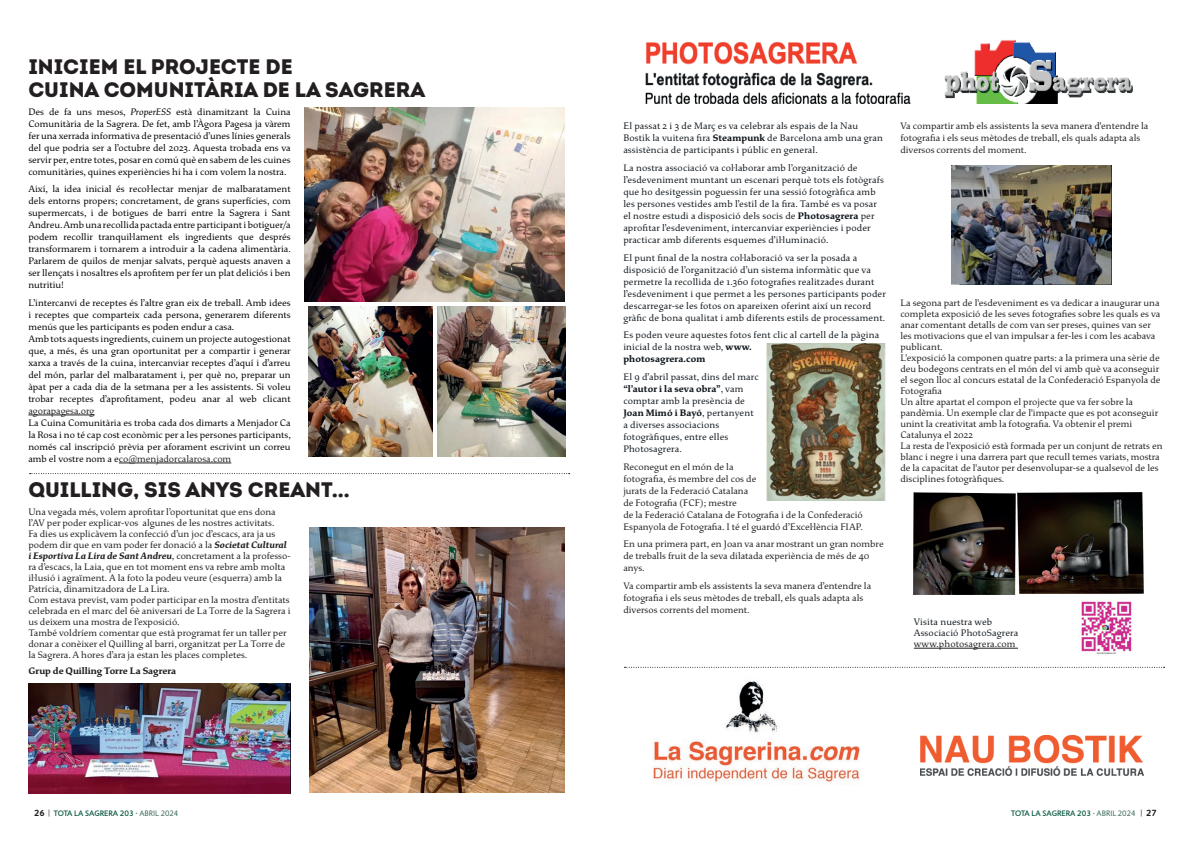
<style>
.page{position:relative;width:1191px;height:842px;background:#fff}
.page>*{position:absolute;margin:0;border:0;box-sizing:border-box;transform-origin:0 0}
.t1{font:21px/23.1px "Intro Black Caps";color:#231f20}
.t2{font:10px/11px "Study";color:#231f20}
.t3{font:10px/12px "Study";color:#000;text-align:justify}
.t4{font:10px/12px "Study";letter-spacing:.01em;color:#11181e}
.t5{font:700 10px "Study";color:#231f20}
.t6{font:500 8px "Jigsaw";color:#095842}
.s1{font-style:italic}
.s2{color:#231f20}
.s3{font-weight:700;font-style:italic}
.s4{font-weight:700}
.s5{font-weight:700;font-size:9px;color:#231f20}
.s6{font-weight:300;font-size:8.5px;color:#231f20}
.s7{font-weight:700;color:#3e6d5b}
.s8{font-weight:400;color:#3e6d5b}
</style>
<div class="page">
<img style="left:645px;top:39px;width:488px;height:65px">
<hr style="left:914px;top:648px;width:104px;height:1px;background:#231f20">
<hr style="left:28px;top:415px;width:66px;height:1px;background:#231f20">
<hr style="left:119px;top:463px;width:112px;height:1px;background:#231f20">
<img style="left:652px;top:681px;width:208px;height:104px">
<img style="left:921px;top:735px;width:222px;height:40px">
<img style="left:28px;top:683px;width:263px;height:111px">
<img style="left:766px;top:343px;width:119px;height:157px">
<img style="left:952px;top:165px;width:159px;height:119px">
<img style="left:1017px;top:493px;width:126px;height:101px">
<img style="left:914px;top:493px;width:101px;height:101px">
<img style="left:1081px;top:601px;width:51px;height:53px">
<img style="left:309px;top:527px;width:255px;height:265px">
<img style="left:305px;top:107px;width:259px;height:195px">
<img style="left:308px;top:306px;width:124px;height:150px">
<img style="left:437px;top:307px;width:129px;height:150px">
<svg style="left:624px;top:667px;width:540px;height:1px"></svg>
<svg style="left:30px;top:473px;width:539px;height:1px"></svg>
<h1 class="t1" style="left:28px;top:55px;width:398px">INICIEM EL PROJECTE DE<br>CUINA COMUNITÀRIA DE LA SAGRERA</h1>
<p class="t3" style="left:28px;top:105px;width:264px">Des de fa uns mesos, <span class="s1">ProperESS</span> està dinamitzant la Cuina Comunitària de la Sagrera. De fet, amb l’Àgora Pagesa ja vàrem fer una xerrada informativa de presentació d’unes línies generals del que podria ser a l’octubre del 2023. Aquesta trobada ens va servir per, entre totes, posar en comú què en sabem de les cuines comunitàries, quines experiències hi ha i com volem la nostra.</p>
<p class="t3" style="left:28px;top:183px;width:264px">Així, la idea inicial és recol·lectar menjar de malbaratament dels entorns propers; concretament, de grans superfícies, com supermercats, i de botigues de barri entre la Sagrera i Sant Andreu. Amb una recollida pactada entre participant i botiguer/a podem recollir tranquil·lament els ingredients que després transformarem i tornarem a introduir a la cadena alimentària.<br>Parlarem de quilos de menjar salvats, perquè aquests anaven a ser llençats i nosaltres els aprofitem per fer un plat deliciós i ben nutritiu!</p>
<p class="t3" style="left:28px;top:297px;width:264px;text-align:left">L’intercanvi de receptes és l’altre gran eix de treball. Amb idees i receptes que comparteix cada persona, generarem diferents menús que les participants es poden endur a casa.<br>Amb tots aquests ingredients, cuinem un projecte autogestionat que, a més, és una gran oportunitat per a compartir i generar xarxa a través de la cuina, intercanviar receptes d’aquí i d’arreu del món, parlar del malbaratament i, per què no, preparar un àpat per a cada dia de la setmana per a les assistents. Si voleu trobar receptes d’aprofitament, podeu anar al web clicant</p>
<p class="t2" style="left:28px;top:405px;width:68px">agorapagesa.org</p>
<p class="t3" style="left:28px;top:417px;width:264px">La Cuina Comunitària es troba cada dos dimarts a Menjador Ca la Rosa i no té cap cost econòmic per a les persones participants, només cal inscripció prèvia per aforament escrivint un correu amb el vostre nom a e<span class="s2">co@menjadorcalarosa.com</span></p>
<h1 class="t1" style="left:28px;top:478px;width:323px">QUILLING, SIS ANYS CREANT…</h1>
<p class="t2" style="left:28px;top:506px;width:264px">Una vegada més, volem aprofitar l’oportunitat que ens dona l’AV per poder explicar-vos algunes de les nostres activitats.<br>Fa dies us explicàvem la confecció d’un joc d’escacs, ara ja us podem dir que en vam poder fer donació a la <span class="s3">Societat Cultural i Esportiva La Lira de Sant Andreu</span>, concretament a la professo&shy;ra d’escacs, la Laia, que en tot moment ens va rebre amb molta il·lusió i agraïment. A la foto la podeu veure (esquerra) amb la Patrícia, dinamitzadora de La Lira.<br>Com estava previst, vam poder participar en la mostra d’entitats celebrada en el marc del 6è aniversari de La Torre de la Sagrera i us deixem una mostra de l’exposició.<br>També voldríem comentar que està programat fer un taller per donar a conèixer el Quilling al barri, organitzat per La Torre de la Sagrera. A hores d’ara ja estan les places completes.</p>
<p class="t5" style="left:28px;top:665px;width:149px">Grup de Quilling Torre La Sagrera</p>
<p class="t4" style="left:623px;top:120px;width:261px">El passat 2 i 3 de Març es va celebrar als espais de la Nau<br>Bostik la vuitena fira <span class="s4">Steampunk</span> de Barcelona amb una gran assistència de participants i públic en general.</p>
<p class="t4" style="left:623px;top:162px;width:262px">La nostra associació va col·laborar amb l’organització de l’esdeveniment muntant un escenari perquè tots els fotògrafs que ho desitgessin poguessin fer una sessió fotogràfica amb les persones vestides amb l’estil de la fira. També es va posar el nostre estudi a disposició dels socis de <span class="s4">Photosagrera</span> per aprofitar l’esdeveniment, intercanviar experiències i poder practicar amb diferents esquemes d’il·luminació.</p>
<p class="t4" style="left:623px;top:252px;width:264px">El punt final de la nostra col·laboració va ser la posada a disposició de l’organització d’un sistema informàtic que va permetre la recollida de 1.360 fotografies realitzades durant l’esdeveniment i que permet a les persones participants poder descarregar-se les fotos on apareixen oferint així un record gràfic de bona qualitat i amb diferents estils de processament.</p>
<p class="t4" style="left:623px;top:329px;width:257px">Es poden veure aquestes fotos fent clic al cartell de la pàgina inicial de la nostra web, <span class="s4">www.<br>photosagrera.com</span></p>
<p class="t4" style="left:623px;top:371px;width:137px">El 9 d’abril passat, dins del marc <span class="s4">“l’autor i la seva obra”</span>, vam comptar amb la presència de<br><span class="s4">Joan Mimó i Bayó</span>, pertanyent a diverses associacions fotogràfiques, entre elles<br>Photosagrera.</p>
<p class="t2" style="left:623px;top:461px;width:241px;line-height:12px">Reconegut en el món de la<br>fotografia, és membre del cos de<br>jurats de la Federació Catalana<br>de Fotografia (FCF); mestre<br>de la Federació Catalana de Fotografia i de la Confederació Espanyola de Fotografia. I té el guardó d’Excel·lència FIAP.</p>
<p class="t2" style="left:623px;top:538px;width:262px;line-height:12px">En una primera part, en Joan va anar mostrant un gran nombre de treballs fruit de la seva dilatada experiència de més de 40 anys.</p>
<p class="t2" style="left:623px;top:580px;width:249px;line-height:12px">Va compartir amb els assistents la seva manera d’entendre la fotografia i els seus mètodes de treball, els quals adapta als diversos corrents del moment.</p>
<p class="t2" style="left:900px;top:120px;width:250px;line-height:12px">Va compartir amb els assistents la seva manera d'entendre la fotografia i els seus mètodes de treball, els quals adapta als diversos corrents del moment.</p>
<p class="t2" style="left:900px;top:297px;width:264px">La segona part de l'esdeveniment es va dedicar a inaugurar una completa exposició de les seves fotografies sobre les quals es va anar comentant detalls de com van ser preses, quines van ser les motivacions que el van impulsar a fer-les i com les acabava publicant.<br>L'exposició la componen quatre parts: a la primera una sèrie de deu bodegons centrats en el món del vi amb què va aconseguir el segon lloc al concurs estatal de la Confederació Espanyola de Fotografia<br>Un altre apartat el compon el projecte que va fer sobre la pandèmia. Un exemple clar de l'impacte que es pot aconseguir unint la creativitat amb la fotografia. Va obtenir el premi Catalunya el 2022<br>La resta de l'exposició està formada per un conjunt de retrats en blanc i negre i una darrera part que recull temes variats, mostra de la capacitat de l'autor per desenvolupar-se a qualsevol de les disciplines fotogràfiques.</p>
<p class="t4" style="left:914px;top:617px;width:106px;line-height:11px">Visita nuestra web<br>Associació PhotoSagrera</p>
<p class="t2" style="left:914px;top:639px;width:103px">www.photosagrera.com</p>
<p class="t6" style="left:34px;top:808px;width:146px"><span class="s5">26</span> <span class="s6">|</span> TOTA LA SAGRERA 203 <span class="s7">·</span> <span class="s8">ABRIL 2024</span></p>
<p class="t6" style="left:1011px;top:808px;width:147px">TOTA LA SAGRERA 203 · <span class="s8">ABRIL 2024</span> <span class="s6">|</span> <span class="s5">27</span></p>
</div>
